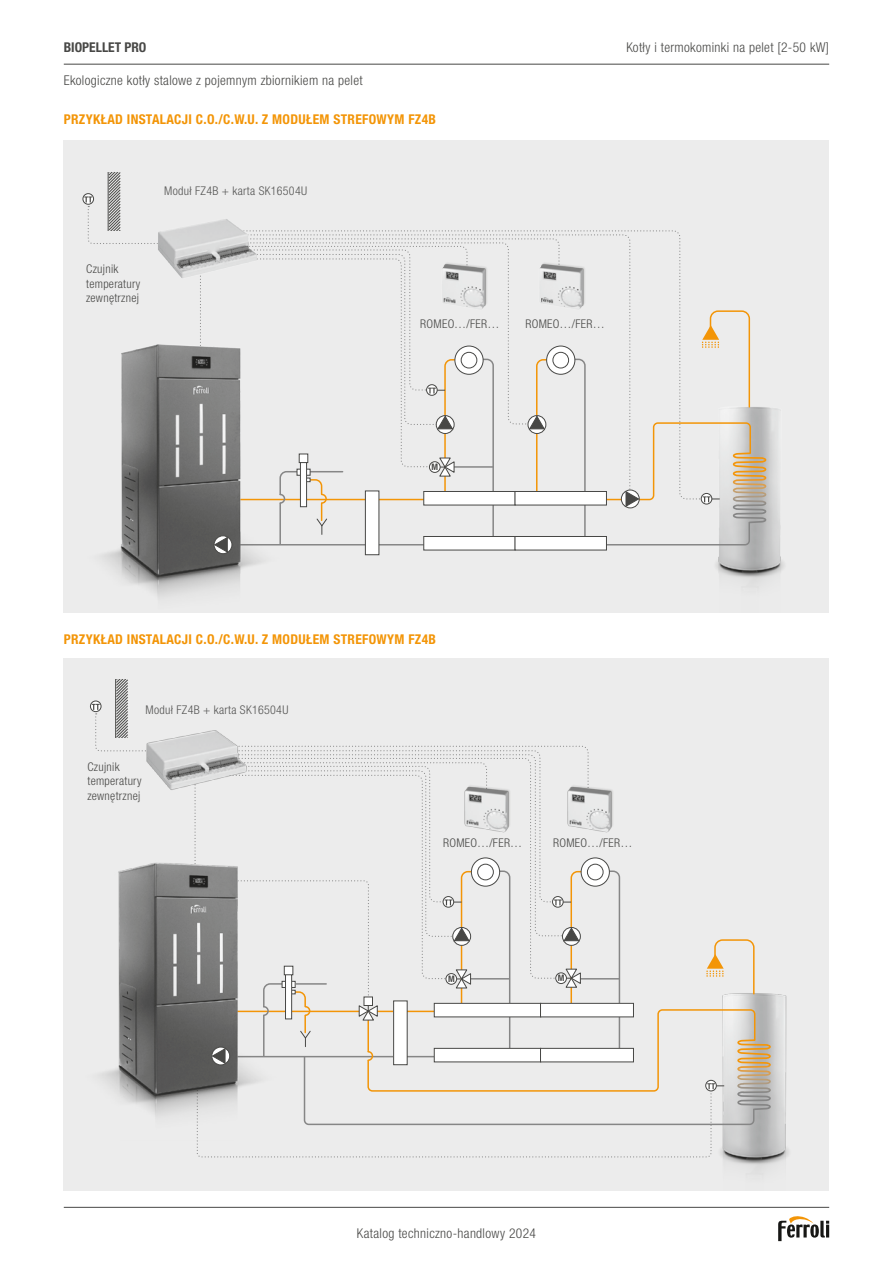
<style>
.page{position:relative;width:893px;height:1263px;background:#fff}
.page>*{position:absolute;margin:0;border:0;box-sizing:border-box;transform-origin:0 0}
.t1{font:300 condensed 13.5px "Helvetica Neue LTW1 G";letter-spacing:.025em;color:#484846}
.t2{font:700 condensed 13.5px "Helvetica Neue LTW1 G";letter-spacing:.025em;color:#f39507}
.t3{font:700 condensed 13.5px "Helvetica Neue LTW1 G";color:#484846}
.t4{font:300 condensed 12px/14.4px "Helvetica Neue LTW1 G";letter-spacing:.025em;color:#484846}
.t5{font:300 condensed 12px "Helvetica Neue LTW1 G";letter-spacing:.025em;color:#555554}
.t6{font:700 condensed 9px "Helvetica Neue LTW1 G";color:#484846}
</style>
<div class="page">
<div style="left:64px;top:658px;width:765px;height:533px;background:#ececec"></div>
<img style="left:723px;top:993px;width:66px;height:182px">
<div style="left:90px;top:701px;width:11px;height:11px;border:1px solid #484846;border-radius:50%"></div>
<svg style="left:92px;top:680px;width:679px;height:478px"></svg>
<div style="left:364px;top:997px;width:8px;height:8px;background:#fff"></div>
<div style="left:364px;top:996px;width:9px;height:10px;border:1px solid #484846"></div>
<div style="left:64px;top:140px;width:765px;height:472px;background:#ececec"></div>
<img style="left:716px;top:407px;width:68px;height:181px">
<div style="left:83px;top:193px;width:11px;height:12px;border:1px solid #484846;border-radius:50%"></div>
<svg style="left:84px;top:172px;width:68px;height:72px"></svg>
<svg style="left:265px;top:230px;width:415px;height:8px"></svg>
<svg style="left:200px;top:282px;width:1px;height:39px"></svg>
<img style="left:153px;top:219px;width:112px;height:61px">
<img style="left:512px;top:236px;width:88px;height:2px">
<img style="left:415px;top:236px;width:88px;height:2px">
<svg style="left:365px;top:553px;width:14px;height:2px"></svg>
<img style="left:102px;top:323px;width:160px;height:275px">
<div style="left:214px;top:535px;width:18px;height:19px;border:1px solid #484846;border-radius:50%"></div>
<svg style="left:207px;top:238px;width:559px;height:315px"></svg>
<hr style="left:64px;top:1207px;width:765px;height:1px;background:#484846">
<svg style="left:778px;top:1216px;width:51px;height:25px"></svg>
<hr style="left:64px;top:64px;width:765px;height:1px;background:#484846">
<p class="t3" style="left:64px;top:39px;width:84px">BIOPELLET PRO</p>
<p class="t1" style="left:64px;top:72px;width:300px">Ekologiczne kotły stalowe z pojemnym zbiornikiem na pelet</p>
<p class="t2" style="left:64px;top:112px;width:374px">PRZYKŁAD INSTALACJI C.O./C.W.U. Z MODUŁEM STREFOWYM FZ4B</p>
<p class="t5" style="left:164px;top:183px;width:144px">Moduł FZ4B + karta SK16504U</p>
<p class="t1" style="left:626px;top:40px;width:204px">Kotły i termokominki na pelet [2-50 kW]</p>
<p class="t4" style="left:86px;top:262px;width:56px">Czujnik temperatury zewnętrznej</p>
<p class="t4" style="left:420px;top:316px;width:81px">ROMEO…/FER…</p>
<p class="t4" style="left:525px;top:316px;width:81px">ROMEO…/FER…</p>
<p class="t6" style="left:431px;top:462px;width:8px">M</p>
<p class="t2" style="left:64px;top:631px;width:374px">PRZYKŁAD INSTALACJI C.O./C.W.U. Z MODUŁEM STREFOWYM FZ4B</p>
<p class="t5" style="left:146px;top:703px;width:144px">Moduł FZ4B + karta SK16504U</p>
<p class="t4" style="left:87px;top:759px;width:56px">Czujnik temperatury zewnętrznej</p>
<p class="t4" style="left:443px;top:836px;width:81px">ROMEO…/FER…</p>
<p class="t4" style="left:553px;top:836px;width:81px">ROMEO…/FER…</p>
<p class="t6" style="left:448px;top:973px;width:8px">M</p>
<p class="t6" style="left:558px;top:973px;width:8px">M</p>
<p class="t1" style="left:357px;top:1225px;width:181px">Katalog techniczno-handlowy 2024</p>
</div>
